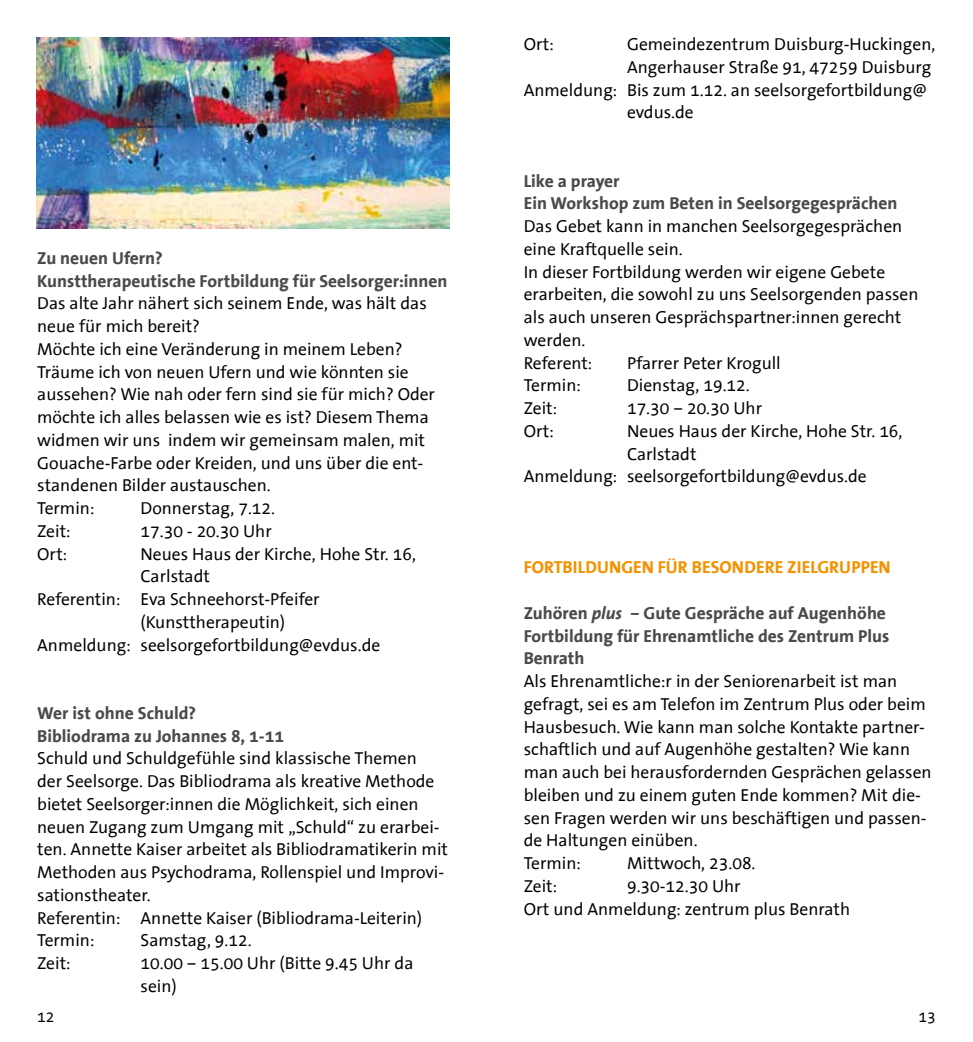
<style>
.page{position:relative;width:973px;height:1042px;background:#fff}
.page>*{position:absolute;margin:0;border:0;box-sizing:border-box;transform-origin:0 0}
.t1{font:17.5px/22.8px "The Sans Office";color:#000}
.t2{font:700 17.5px/22.8px "The Sans Office";color:#4a4a49}
.t3{font:700 17.5px "The Sans Office";color:#f39200}
.t4{font:15.75px "The Sans Office";color:#000}
.s1{font-style:italic}
</style>
<div class="page">
<img style="left:36px;top:37px;width:413px;height:191px">
<p class="t2" style="left:37px;top:247px;width:412px">Zu neuen Ufern?<br>Kunsttherapeutische Fortbildung für Seelsorger:innen</p>
<p class="t1" style="left:37px;top:293px;width:399px">Das alte Jahr nähert sich seinem Ende, was hält das neue für mich bereit?<br>Möchte ich eine Veränderung in meinem Leben?<br>Träume ich von neuen Ufern und wie könnten sie aussehen? Wie nah oder fern sind sie für mich? Oder möchte ich alles belassen wie es ist? Diesem Thema widmen wir uns indem wir gemeinsam malen, mit Gouache-Farbe oder Kreiden, und uns über die ent&shy;standenen Bilder austauschen.<br>Termin:</p>
<p class="t1" style="left:140px;top:497px;width:136px">Donnerstag, 7.12.</p>
<p class="t1" style="left:37px;top:520px;width:35px">Zeit:</p>
<p class="t1" style="left:140px;top:520px;width:133px">17.30 - 20.30 Uhr</p>
<p class="t1" style="left:37px;top:543px;width:32px">Ort:</p>
<p class="t1" style="left:140px;top:543px;width:277px">Neues Haus der Kirche, Hohe Str. 16,</p>
<p class="t1" style="left:140px;top:566px;width:71px">Carlstadt</p>
<p class="t1" style="left:37px;top:588px;width:284px">Referentin: Eva Schneehorst-Pfeifer</p>
<p class="t1" style="left:140px;top:611px;width:146px">(Kunsttherapeutin)</p>
<p class="t1" style="left:37px;top:634px;width:344px">Anmeldung: seelsorgefortbildung@evdus.de</p>
<p class="t2" style="left:37px;top:702px;width:248px">Wer ist ohne Schuld?<br>Bibliodrama zu Johannes 8, 1-11</p>
<p class="t1" style="left:37px;top:748px;width:412px">Schuld und Schuldgefühle sind klassische Themen<br>der Seelsorge. Das Bibliodrama als kreative Methode bietet Seelsorger:innen die Möglichkeit, sich einen neuen Zugang zum Umgang mit „Schuld“ zu erarbei&shy;ten. Annette Kaiser arbeitet als Bibliodramatikerin mit Methoden aus Psychodrama, Rollenspiel und Improvi&shy;sationstheater.<br>Referentin: Annette Kaiser (Bibliodrama-Leiterin)<br>Termin:</p>
<p class="t1" style="left:140px;top:930px;width:113px">Samstag, 9.12.</p>
<p class="t1" style="left:37px;top:952px;width:35px">Zeit:</p>
<p class="t1" style="left:140px;top:952px;width:274px">10.00 – 15.00 Uhr (Bitte 9.45 Uhr da sein)</p>
<p class="t1" style="left:523px;top:33px;width:32px">Ort:</p>
<p class="t1" style="left:627px;top:33px;width:310px">Gemeindezentrum Duisburg-Huckingen,</p>
<p class="t1" style="left:627px;top:56px;width:306px">Angerhauser Straße 91, 47259 Duisburg</p>
<p class="t1" style="left:523px;top:79px;width:405px">Anmeldung: Bis zum 1.12. an seelsorgefortbildung@</p>
<p class="t1" style="left:627px;top:102px;width:68px">evdus.de</p>
<p class="t2" style="left:523px;top:170px;width:375px">Like a prayer<br>Ein Workshop zum Beten in Seelsorgegesprächen</p>
<p class="t1" style="left:523px;top:215px;width:396px">Das Gebet kann in manchen Seelsorgegesprächen eine Kraftquelle sein.<br>In dieser Fortbildung werden wir eigene Gebete erarbeiten, die sowohl zu uns Seelsorgenden passen als auch unseren Gesprächspartner:innen gerecht werden.<br>Referent:</p>
<p class="t1" style="left:627px;top:352px;width:155px">Pfarrer Peter Krogull</p>
<p class="t1" style="left:523px;top:375px;width:59px">Termin:</p>
<p class="t1" style="left:627px;top:375px;width:124px">Dienstag, 19.12.</p>
<p class="t1" style="left:523px;top:397px;width:35px">Zeit:</p>
<p class="t1" style="left:627px;top:397px;width:136px">17.30 – 20.30 Uhr</p>
<p class="t1" style="left:523px;top:420px;width:32px">Ort:</p>
<p class="t1" style="left:627px;top:420px;width:277px">Neues Haus der Kirche, Hohe Str. 16,</p>
<p class="t1" style="left:627px;top:443px;width:71px">Carlstadt</p>
<p class="t1" style="left:523px;top:466px;width:344px">Anmeldung: seelsorgefortbildung@evdus.de</p>
<p class="t3" style="left:523px;top:558px;width:368px">FORTBILDUNGEN FÜR BESONDERE ZIELGRUPPEN</p>
<p class="t2" style="left:523px;top:602px;width:367px">Zuhören <span class="s1">plus</span> – Gute Gespräche auf Augenhöhe<br>Fortbildung für Ehrenamtliche des Zentrum Plus<br>Benrath</p>
<p class="t1" style="left:523px;top:670px;width:409px">Als Ehrenamtliche:r in der Seniorenarbeit ist man gefragt, sei es am Telefon im Zentrum Plus oder beim Hausbesuch. Wie kann man solche Kontakte partner&shy;schaftlich und auf Augenhöhe gestalten? Wie kann man auch bei herausfordernden Gesprächen gelassen bleiben und zu einem guten Ende kommen? Mit die&shy;sen Fragen werden wir uns beschäftigen und passen&shy;de Haltungen einüben.<br>Termin:</p>
<p class="t1" style="left:627px;top:852px;width:130px">Mittwoch, 23.08.</p>
<p class="t1" style="left:523px;top:875px;width:328px;text-align:center">9.30-12.30 Uhr<br>Ort und Anmeldung: zentrum plus Benrath</p>
<p class="t1" style="left:523px;top:875px;width:35px">Zeit:</p>
<p class="t4" style="left:37px;top:1008px;width:19px">12</p>
<p class="t4" style="left:918px;top:1008px;width:19px">13</p>
</div>
